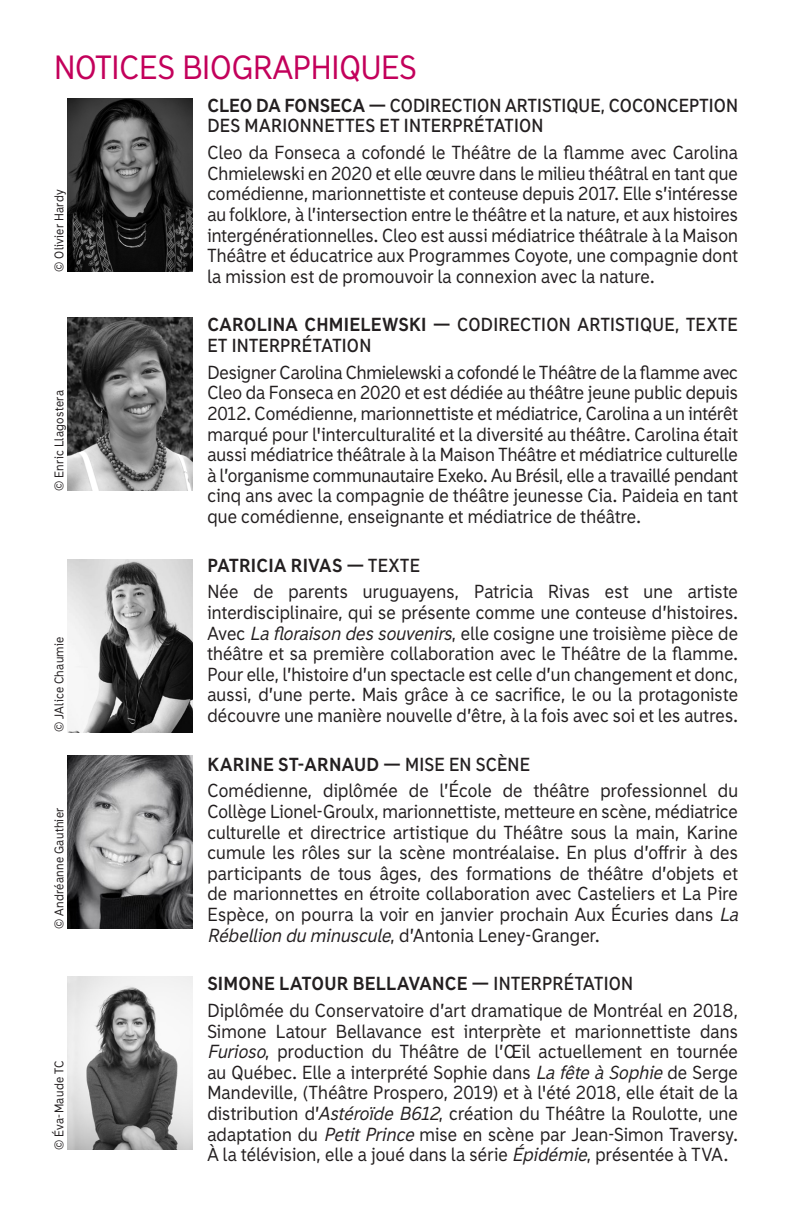
<style>
.page{position:relative;width:792px;height:1224px;background:#fff}
.page>*{position:absolute;margin:0;border:0;box-sizing:border-box;transform-origin:0 0}
.t1{font:32px "Madras";letter-spacing:-.005em;color:#c3015b}
.t2{font:18px/20.6px "Madras";letter-spacing:.01em;color:#231f20;text-align:justify}
.t3{font:700 18px/20.6px "Madras";letter-spacing:.015em;color:#231f20}
.t4{font:800 18px "Madras";letter-spacing:.015em;color:#231f20}
.t5{font:12px "Madras";letter-spacing:.025em;color:#231f20}
.s1{font-weight:800}
.s2{font-weight:700}
.s3{font-style:italic}
</style>
<div class="page">
<img style="left:67px;top:99px;width:126px;height:173px">
<img style="left:67px;top:318px;width:126px;height:173px">
<img style="left:67px;top:559px;width:126px;height:173px">
<img style="left:67px;top:756px;width:126px;height:173px">
<img style="left:67px;top:977px;width:126px;height:173px">
<p class="t1" style="left:54px;top:49px;width:364px">NOTICES BIOGRAPHIQUES</p>
<p class="t5" style="left:52px;top:272px;width:84px;rotate:-90deg">© Olivier Hardy</p>
<p class="t5" style="left:52px;top:491px;width:102px;rotate:-90deg">© Enric Llagostera</p>
<p class="t5" style="left:52px;top:732px;width:97px;rotate:-90deg">© JAlice Chaumie</p>
<p class="t5" style="left:52px;top:929px;width:123px;rotate:-90deg">© Andréanne Gauthier</p>
<p class="t5" style="left:52px;top:1150px;width:91px;rotate:-90deg">© Éva-Maude TC</p>
<p class="t3" style="left:207px;top:95px;width:532px"><span class="s1">CLEO DA FONSECA —</span> CODIRECTION ARTISTIQUE, COCONCEPTION<br>DES MARIONNETTES ET INTERPRÉTATION</p>
<p class="t2" style="left:207px;top:142px;width:532px">Cleo da Fonseca a cofondé le Théâtre de la flamme avec Carolina Chmielewski en 2020 et elle œuvre dans le milieu théâtral en tant que comédienne, marionnettiste et conteuse depuis 2017. Elle s’intéresse au folklore, à l’intersection entre le théâtre et la nature, et aux histoires intergénérationnelles. Cleo est aussi médiatrice théâtrale à la Maison Théâtre et éducatrice aux Programmes Coyote, une compagnie dont la mission est de promouvoir la connexion avec la nature.</p>
<p class="t3" style="left:207px;top:314px;width:532px"><span class="s1">CAROLINA CHMIELEWSKI —</span> CODIRECTION ARTISTIQUE, TEXTE<br>ET INTERPRÉTATION</p>
<p class="t2" style="left:207px;top:362px;width:532px">Designer Carolina Chmielewski a cofondé le Théâtre de la flamme avec Cleo da Fonseca en 2020 et est dédiée au théâtre jeune public depuis 2012. Comédienne, marionnettiste et médiatrice, Carolina a un intérêt marqué pour l'interculturalité et la diversité au théâtre. Carolina était aussi médiatrice théâtrale à la Maison Théâtre et médiatrice culturelle à l’organisme communautaire Exeko. Au Brésil, elle a travaillé pendant cinq ans avec la compagnie de théâtre jeunesse Cia. Paideia en tant que comédienne, enseignante et médiatrice de théâtre.</p>
<p class="t4" style="left:207px;top:554px;width:214px">PATRICIA RIVAS — <span class="s2">TEXTE</span></p>
<p class="t2" style="left:207px;top:581px;width:532px">Née de parents uruguayens, Patricia Rivas est une artiste interdisciplinaire, qui se présente comme une conteuse d’histoires.<br>Avec <span class="s3">La floraison des souvenirs</span>, elle cosigne une troisième pièce de théâtre et sa première collaboration avec le Théâtre de la flamme.<br>Pour elle, l’histoire d’un spectacle est celle d’un changement et donc, aussi, d’une perte. Mais grâce à ce sacrifice, le ou la protagoniste découvre une manière nouvelle d’être, à la fois avec soi et les autres.</p>
<p class="t4" style="left:207px;top:753px;width:324px">KARINE ST-ARNAUD — <span class="s2">MISE EN SCÈNE</span></p>
<p class="t2" style="left:207px;top:780px;width:532px">Comédienne, diplômée de l’École de théâtre professionnel du Collège Lionel-Groulx, marionnettiste, metteure en scène, médiatrice culturelle et directrice artistique du Théâtre sous la main, Karine cumule les rôles sur la scène montréalaise. En plus d’offrir à des participants de tous âges, des formations de théâtre d’objets et de marionnettes en étroite collaboration avec Casteliers et La Pire Espèce, on pourra la voir en janvier prochain Aux Écuries dans <span class="s3">La Rébellion du minuscule</span>, d’Antonia Leney-Granger.</p>
<p class="t4" style="left:207px;top:972px;width:427px">SIMONE LATOUR BELLAVANCE — <span class="s2">INTERPRÉTATION</span></p>
<p class="t2" style="left:207px;top:1000px;width:532px">Diplômée du Conservatoire d’art dramatique de Montréal en 2018, Simone Latour Bellavance est interprète et marionnettiste dans <span class="s3">Furioso</span>, production du Théâtre de l’Œil actuellement en tournée au Québec. Elle a interprété Sophie dans <span class="s3">La fête à Sophie</span> de Serge Mandeville, (Théâtre Prospero, 2019) et à l'été 2018, elle était de la distribution d’<span class="s3">Astéroïde B612</span>, création du Théâtre la Roulotte, une adaptation du <span class="s3">Petit Prince</span> mise en scène par Jean-Simon Traversy.<br>À la télévision, elle a joué dans la série <span class="s3">Épidémie</span>, présentée à TVA.</p>
</div>
